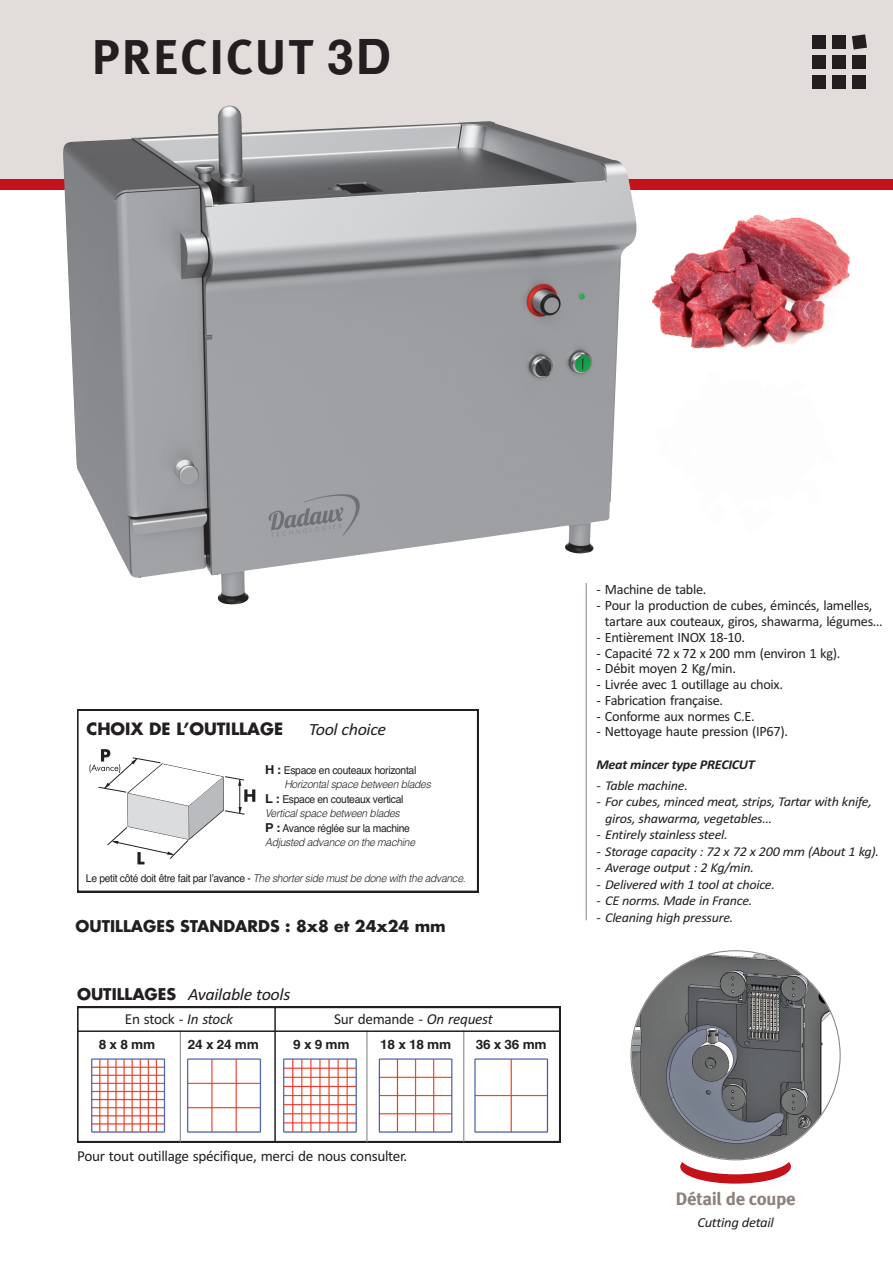
<style>
.page{position:relative;width:893px;height:1263px;background:#fff}
.page>*{position:absolute;margin:0;border:0;box-sizing:border-box;transform-origin:0 0}
.t1{font:700 48.75px "Meta Plus";letter-spacing:.035em;color:#231f20}
.t2{font:700 18px "Meta Plus";letter-spacing:-.02em;color:#8e807c;scale:1.05 1}
.t3{font:italic 17.25px "Calibri";letter-spacing:-.02em;color:#231f20;scale:1.05 1}
.t4{font:700 16.5px "Futura";color:#231f20}
.t5{font:700 15.75px "Futura";color:#231f20}
.t6{font:15.3px "Calibri";letter-spacing:-.02em;color:#231f20}
.t7{font:14.25px/15.8px "Calibri";letter-spacing:-.02em;color:#231f20}
.t8{font:italic 13.95px "Calibri";letter-spacing:-.02em;color:#231f20;scale:1.05 1}
.t9{font:italic 13.5px/16.5px "Calibri";letter-spacing:-.02em;color:#231f20;scale:1.05 1}
.t10{font:italic 700 13.5px "Calibri";letter-spacing:-.02em;color:#231f20;scale:1.05 1}
.t11{font:700 13.05px "Helvetica";letter-spacing:-.02em;color:#231f20;scale:1.05 1}
.t12{font:italic 300 10.8px "Helvetica";color:#231f20;scale:.95 1}
.t13{font:10.8px "Helvetica";letter-spacing:-.03em;color:#231f20;scale:.95 1}
.s1{font-family:"Helvetica"}
.s2{font-weight:700;font-size:12.3px}
.s3{font-weight:400;font-style:normal}
.s4{font-family:"Futura";font-weight:700;font-style:normal;font-size:15.75px}
.s5{font-style:italic}
</style>
<div class="page">
<div style="left:0;top:0;width:893px;height:185px;background:#e2ddda"></div>
<div style="left:0;top:179px;width:893px;height:10px;background:#c4121a"></div>
<svg style="left:77px;top:1007px;width:483px;height:135px"></svg>
<img style="left:652px;top:214px;width:203px;height:144px;border-radius:17px">
<hr style="left:586px;top:583px;width:1px;height:337px;background:#8e807c">
<img style="left:63px;top:106px;width:574px;height:499px">
<svg style="left:77px;top:709px;width:401px;height:183px"></svg>
<svg style="left:89px;top:749px;width:166px;height:115px"></svg>
<hr style="left:239px;top:780px;width:1px;height:33px;background:#231f20">
<hr style="left:274px;top:1007px;width:2px;height:135px;background:#231f20">
<img style="left:89px;top:1057px;width:178px;height:81px">
<img style="left:280px;top:1057px;width:272px;height:81px">
<hr style="left:180px;top:1030px;width:1px;height:112px;background:#808285">
<hr style="left:366px;top:1030px;width:1px;height:112px;background:#808285">
<hr style="left:463px;top:1030px;width:1px;height:112px;background:#808285">
<hr style="left:77px;top:1030px;width:482px;height:2px;background:#231f20">
<svg style="left:630px;top:950px;width:211px;height:233px"></svg>
<div style="left:813px;top:35px;width:13px;height:14px;background:#231f20"></div>
<div style="left:833px;top:35px;width:13px;height:14px;background:#231f20"></div>
<svg style="left:852px;top:34px;width:15px;height:15px"></svg>
<div style="left:813px;top:55px;width:13px;height:14px;background:#231f20"></div>
<div style="left:833px;top:55px;width:13px;height:14px;background:#231f20"></div>
<div style="left:853px;top:55px;width:13px;height:14px;background:#231f20"></div>
<div style="left:813px;top:75px;width:13px;height:14px;background:#231f20"></div>
<div style="left:833px;top:75px;width:13px;height:14px;background:#231f20"></div>
<div style="left:853px;top:75px;width:13px;height:14px;background:#231f20"></div>
<h1 class="t1" style="left:92px;top:38px;width:301px">PRECICUT <span class="s1">3D</span></h1>
<p class="t4" style="left:86px;top:721px;width:198px">CHOIX DE L’OUTILLAGE</p>
<p class="t13" style="left:265px;top:766px;width:161px"><span class="s2">H :</span> Espace en couteaux horizontal</p>
<p class="t12" style="left:284px;top:780px;width:158px">Horizontalspace between blades</p>
<p class="t13" style="left:265px;top:795px;width:147px"><span class="s2">L :</span> Espace en couteaux vertical</p>
<p class="t12" style="left:265px;top:809px;width:145px">Verticalspace between blades</p>
<p class="t13" style="left:265px;top:824px;width:154px"><span class="s2">P :</span> Avance réglée sur la machine</p>
<p class="t12" style="left:265px;top:838px;width:161px">Adjusted advance on the machine</p>
<p class="t12" style="left:86px;top:874px;width:403px"><span class="s3">L e p e t i t c ô t é d o i t ê t re f a i t p a r l ʼ av a n c e -</span> The shorterside mustbe done with the advance.</p>
<p class="t3" style="left:309px;top:724px;width:75px">Tool choice</p>
<p class="t5" style="left:76px;top:919px;width:372px">OUTILLAGES STANDARDS : 8x8 et 24x24 mm</p>
<p class="t3" style="left:77px;top:988px;width:205px"><span class="s4">OUTILLAGES</span> Available tools</p>
<p class="t11" style="left:99px;top:1039px;width:55px">8 x 8 mm</p>
<p class="t11" style="left:188px;top:1039px;width:69px">24 x 24 mm</p>
<p class="t11" style="left:476px;top:1039px;width:69px">36 x 36 mm</p>
<p class="t6" style="left:125px;top:1014px;width:110px">En stock - <span class="s5">In stock</span></p>
<p class="t6" style="left:334px;top:1014px;width:160px">Sur demande - <span class="s5">On request</span></p>
<p class="t11" style="left:293px;top:1039px;width:55px">9 x 9 mm</p>
<p class="t11" style="left:380px;top:1039px;width:69px">18 x 18 mm</p>
<p class="t6" style="left:77px;top:1150px;width:332px">Pour tout outillage spécifique, merci de nous consulter.</p>
<p class="t7" style="left:596px;top:583px;width:112px">- Machine de table.</p>
<p class="t7" style="left:605px;top:599px;width:279px;text-indent:-9px">- Pour la production de cubes, émincés, lamelles, tartare aux couteaux, giros, shawarma, légumes…</p>
<p class="t7" style="left:596px;top:630px;width:150px">- Entièrement INOX 18-10.</p>
<p class="t7" style="left:596px;top:646px;width:246px">- Capacité 72 x 72 x 200 mm (environ 1 kg).</p>
<p class="t7" style="left:596px;top:662px;width:141px">- Débit moyen 2 Kg/min.</p>
<p class="t7" style="left:596px;top:677px;width:188px">- Livrée avec 1 outillage au choix.</p>
<p class="t7" style="left:596px;top:693px;width:128px">- Fabrication française.</p>
<p class="t7" style="left:596px;top:709px;width:160px">- Conforme aux normes C.E.</p>
<p class="t7" style="left:596px;top:725px;width:193px">- Nettoyage haute pression (IP67).</p>
<p class="t10" style="left:596px;top:756px;width:153px">Meat mincer type PRECICUT</p>
<p class="t9" style="left:596px;top:778px;width:89px">- Table machine.</p>
<p class="t9" style="left:605px;top:794px;width:255px;text-indent:-9px">- For cubes, minced meat, strips, Tartar with knife, giros, shawarma, vegetables…</p>
<p class="t9" style="left:596px;top:827px;width:127px">- Entirely stainless steel.</p>
<p class="t9" style="left:596px;top:844px;width:271px">- Storage capacity : 72 x 72 x 200 mm (About 1 kg).</p>
<p class="t9" style="left:596px;top:860px;width:152px">- Average output : 2 Kg/min.</p>
<p class="t9" style="left:596px;top:877px;width:172px">- Delivered with 1 tool at choice.</p>
<p class="t9" style="left:596px;top:893px;width:150px">- CE norms. Made in France.</p>
<p class="t9" style="left:596px;top:910px;width:132px">- Cleaning high pressure.</p>
<p class="t2" style="left:676px;top:1191px;width:116px">Détail de coupe</p>
<p class="t8" style="left:697px;top:1217px;width:74px">Cutting detail</p>
</div>
